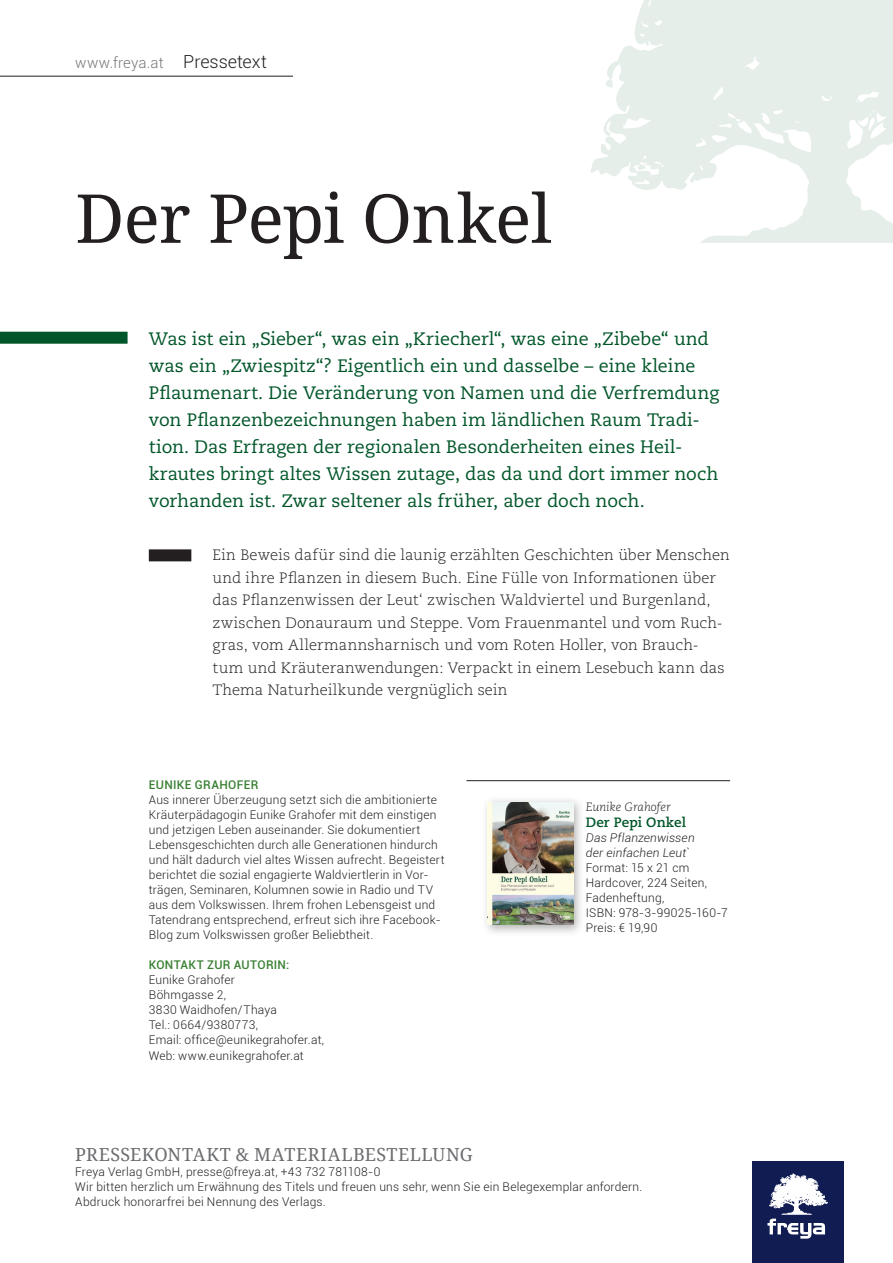
<style>
.page{position:relative;width:893px;height:1263px;background:#fff}
.page>*{position:absolute;margin:0;border:0;box-sizing:border-box;transform-origin:0 0}
.t1{font:67.5px "Noto Serif";letter-spacing:-.015em;color:#231f20}
.t2{font:18px/27px "Caecilia";color:#005529}
.t3{font:18px "Noto Serif";letter-spacing:.025em;color:#6c6d70}
.t4{font:300 15px/22.5px "Caecilia";letter-spacing:.005em;color:#231f20}
.t5{font:300 15px "Roboto";letter-spacing:.01em;color:#76787b}
.t6{font:700 13.5px "Caecilia";letter-spacing:.005em;color:#005529}
.t7{font:300 12px/15px "Roboto";letter-spacing:.02em;color:#231f20}
.t8{font:italic 300 12px/15px "Roboto";letter-spacing:.02em;color:#231f20}
.t9{font:500 12px "Roboto";letter-spacing:.03em;color:#3a8033}
.t10{font:italic 300 12px "Caecilia";letter-spacing:-.01em;color:#231f20}
.s1{font-size:18px;color:#231f20}
</style>
<div class="page">
<hr style="left:0;top:76px;width:293px;height:1px;background:#231f20">
<div style="left:752px;top:1161px;width:91px;height:102px;background:#101c52"></div>
<svg style="left:767px;top:1173px;width:61px;height:65px"></svg>
<svg style="left:590px;top:0;width:303px;height:243px;fill:#e6eeea"></svg>
<div style="left:0;top:332px;width:128px;height:12px;background:#005529"></div>
<div style="left:149px;top:549px;width:42px;height:12px;background:#231f20"></div>
<hr style="left:466px;top:780px;width:264px;height:1px;background:#231f20">
<div style="left:482px;top:796px;width:103px;height:141px;background:#231f20;opacity:.35"></div>
<img style="left:488px;top:802px;width:85px;height:123px">
<p class="t5" style="left:75px;top:52px;width:193px">www.freya.at <span class="s1">Pressetext</span></p>
<h1 class="t1" style="left:75px;top:172px;width:478px">Der Pepi Onkel</h1>
<p class="t2" style="left:149px;top:325px;width:572px">Was ist ein „Sieber“, was ein „Kriecherl“, was eine „Zibebe“ und was ein „Zwiespitz“? Eigentlich ein und dasselbe – eine kleine Pflaumenart. Die Veränderung von Namen und die Verfremdung von Pflanzenbezeichnungen haben im ländlichen Raum Tradi&shy;tion. Das Erfragen der regionalen Besonderheiten eines Heil&shy;krautes bringt altes Wissen zutage, das da und dort immer noch vorhanden ist. Zwar seltener als früher, aber doch noch.</p>
<p class="t4" style="left:213px;top:544px;width:519px">Ein Beweis dafür sind die launig erzählten Geschichten über Menschen und ihre Pflanzen in diesem Buch. Eine Fülle von Informationen über das Pflanzenwissen der Leut‘ zwischen Waldviertel und Burgenland, zwischen Donauraum und Steppe. Vom Frauenmantel und vom Ruch&shy;gras, vom Allermannsharnisch und vom Roten Holler, von Brauch&shy;tum und Kräuteranwendungen: Verpackt in einem Lesebuch kann das Thema Naturheilkunde vergnüglich sein</p>
<p class="t9" style="left:149px;top:777px;width:111px">EUNIKE GRAHOFER</p>
<p class="t7" style="left:149px;top:792px;width:297px">Aus innerer Überzeugung setzt sich die ambitionierte Kräuterpädagogin Eunike Grahofer mit dem einstigen und jetzigen Leben auseinander. Sie dokumentiert Lebensgeschichten durch alle Generationen hindurch und hält dadurch viel altes Wissen aufrecht. Begeistert berichtet die sozial engagierte Waldviertlerin in Vor&shy;trägen, Seminaren, Kolumnen sowie in Radio und TV aus dem Volkswissen. Ihrem frohen Lebensgeist und Tatendrang entsprechend, erfreut sich ihre Facebook-Blog zum Volkswissen großer Beliebtheit.</p>
<p class="t9" style="left:149px;top:957px;width:142px">KONTAKT ZUR AUTORIN:</p>
<p class="t7" style="left:149px;top:972px;width:177px">Eunike Grahofer<br>Böhmgasse 2,<br>3830 Waidhofen/Thaya<br>Tel.: 0664/9380773,<br>Email: office@eunikegrahofer.at,<br>Web: www.eunikegrahofer.at</p>
<p class="t10" style="left:586px;top:800px;width:87px">Eunike Grahofer</p>
<p class="t6" style="left:586px;top:815px;width:102px">Der Pepi Onkel</p>
<p class="t8" style="left:586px;top:830px;width:110px">Das Pflanzenwissen der einfachen Leut`</p>
<p class="t7" style="left:586px;top:860px;width:143px">Format: 15 x 21 cm<br>Hardcover, 224 Seiten,<br>Fadenheftung,<br>ISBN: 978-3-99025-160-7<br>Preis: € 19,90</p>
<h2 class="t3" style="left:75px;top:1142px;width:399px">PRESSEKONTAKT &amp; MATERIALBESTELLUNG</h2>
<p class="t7" style="left:75px;top:1164px;width:569px">Freya Verlag GmbH, presse@freya.at, +43 732 781108-0<br>Wir bitten herzlich um Erwähnung des Titels und freuen uns sehr, wenn Sie ein Belegexemplar anfordern.<br>Abdruck honorarfrei bei Nennung des Verlags.</p>
</div>
